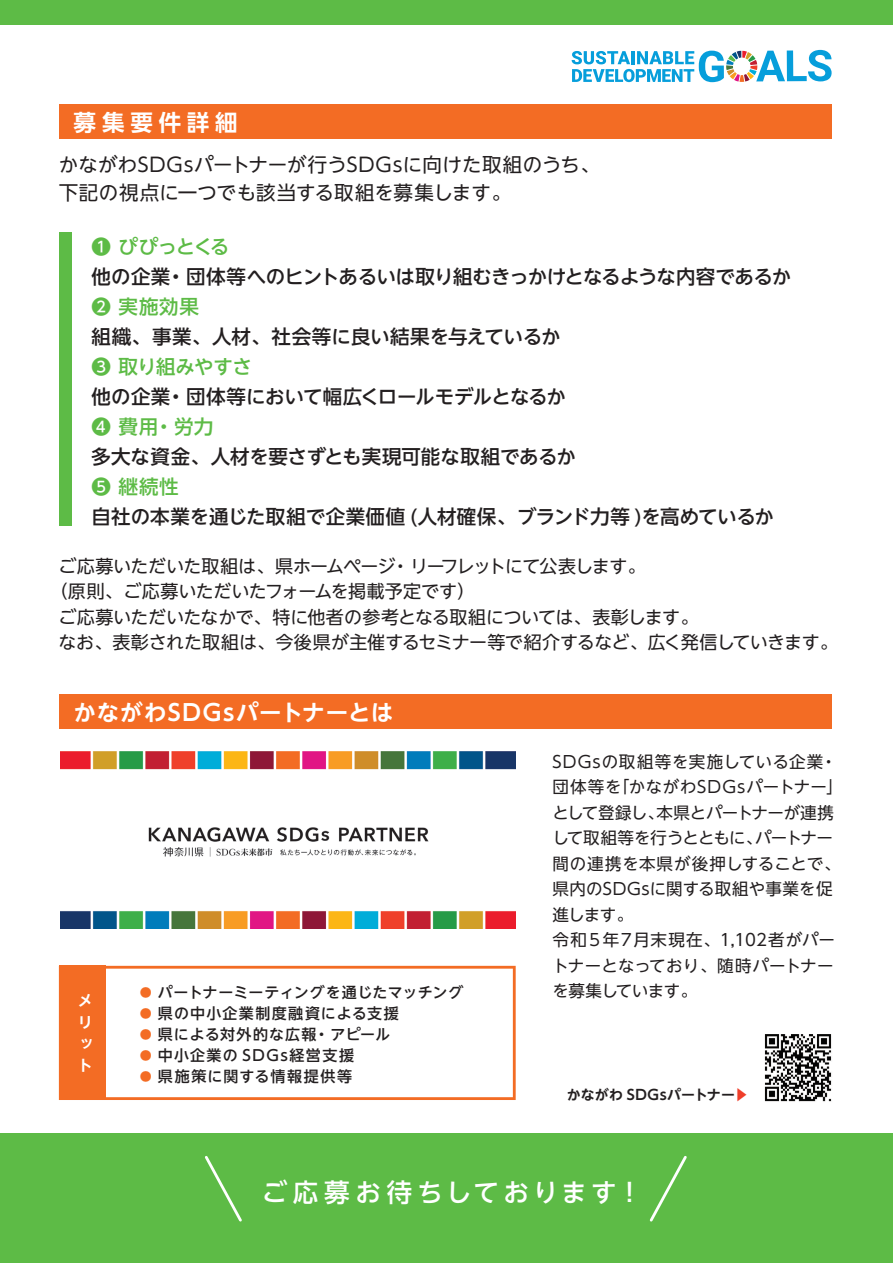
<style>
.page{position:relative;width:893px;height:1263px;background:#fff}
.page>*{position:absolute;margin:0;border:0;box-sizing:border-box;transform-origin:0 0}
.t1{font:500 25.5px "UD Shin Go NT Pro";letter-spacing:.175em;color:#fff}
.t2{font:700 22.5px "UD Shin Go NT Pro De";letter-spacing:.055em;color:#fff}
.t3{font:500 19.5px "UD Shin Go NT Pro";letter-spacing:-.01em;color:#231f20}
.t4{font:19.5px/28.5px "UD Shin Go NT Pro";letter-spacing:.01em;color:#231f20}
.t5{font:500 19.5px "UD Shin Go NT Pro";letter-spacing:-.03em;color:#231f20}
.t6{font:500 19.5px "UD Shin Go NT Pro";letter-spacing:-.01em;color:#5dbb46}
.t7{font:18px "UD Shin Go NT Pro";letter-spacing:-.025em;color:#231f20}
.t8{font:18px "UD Shin Go NT Pro";letter-spacing:-.005em;color:#231f20}
.t9{font:16.5px/25.5px "UD Shin Go NT Pro";letter-spacing:.01em;color:#231f20}
.t10{font:500 15px "UD Shin Go NT Pro";letter-spacing:.07em;color:#231f20}
.t11{font:500 15px "UD Shin Go NT Pro";letter-spacing:.015em;color:#231f20}
.t12{font:500 15px "UD Shin Go NT Pro";letter-spacing:.095em;color:#231f20}
.t13{font:500 15px "UD Shin Go NT Pro";letter-spacing:.11em;color:#231f20}
.t14{font:700 15px/21.5px "UD Shin Go NT Pro De";color:#fff}
.t15{font:700 13.95px "UD Shin Go NT Pro De";letter-spacing:.015em;color:#231f20}
.s1{font-size:12px;color:#f36c24}
.s2{font-family:"Koz Go Pr 6 N";font-weight:400;color:#ef3e2a}
</style>
<div class="page">
<div style="left:59px;top:104px;width:773px;height:35px;background:#f36c24"></div>
<div style="left:59px;top:694px;width:773px;height:35px;background:#f36c24"></div>
<div style="left:0;top:1134px;width:893px;height:129px;background:#5dbb46"></div>
<div style="left:0;top:0;width:893px;height:25px;background:#5dbb46"></div>
<svg style="left:105px;top:966px;width:411px;height:134px"></svg>
<div style="left:59px;top:966px;width:46px;height:134px;background:#f36c24"></div>
<img style="left:61px;top:752px;width:454px;height:176px">
<img style="left:764px;top:1034px;width:68px;height:68px">
<svg style="left:205px;top:1156px;width:37px;height:66px"></svg>
<svg style="left:649px;top:1156px;width:38px;height:66px"></svg>
<svg style="left:572px;top:50px;width:260px;height:32px"></svg>
<div style="left:59px;top:232px;width:12px;height:294px;background:#5dbb46"></div>
<h2 class="t2" style="left:73px;top:104px;width:166px">募集要件詳細</h2>
<p class="t4" style="left:59px;top:150px;width:543px">かながわSDGsパートナーが行うSDGsに向けた取組のうち、下記の視点に一つでも該当する取組を募集します。</p>
<p class="t6" style="left:92px;top:230px;width:139px">❶ ぴぴっとくる</p>
<p class="t5" style="left:92px;top:260px;width:701px">他の企業・団体等へのヒントあるいは取り組むきっかけとなるような内容であるか</p>
<p class="t6" style="left:92px;top:290px;width:109px">❷ 実施効果</p>
<p class="t3" style="left:92px;top:320px;width:470px">組織、事業、人材、社会等に良い結果を与えているか</p>
<p class="t6" style="left:92px;top:350px;width:162px">❸ 取り組みやすさ</p>
<p class="t3" style="left:92px;top:380px;width:476px">他の企業・団体等において幅広くロールモデルとなるか</p>
<p class="t6" style="left:92px;top:410px;width:123px">❹ 費用・労力</p>
<p class="t3" style="left:92px;top:440px;width:486px">多大な資金、人材を要さずとも実現可能な取組であるか</p>
<p class="t6" style="left:92px;top:470px;width:89px">❺ 継続性</p>
<p class="t3" style="left:92px;top:500px;width:684px">自社の本業を通じた取組で企業価値 (人材確保、ブランド力等 )を高めているか</p>
<p class="t7" style="left:58px;top:551px;width:589px">ご応募いただいた取組は、県ホームページ・リーフレットにて公表します。</p>
<p class="t8" style="left:49px;top:577px;width:428px">（原則、ご応募いただいたフォームを掲載予定です）</p>
<p class="t7" style="left:58px;top:602px;width:642px">ご応募いただいたなかで、特に他者の参考となる取組については、表彰します。</p>
<p class="t7" style="left:58px;top:628px;width:781px">なお、表彰された取組は、今後県が主催するセミナー等で紹介するなど、広く発信していきます。</p>
<h2 class="t2" style="left:73px;top:694px;width:321px">かながわSDGsパートナーとは</h2>
<p class="t14" style="left:78px;top:989px;width:16px">メリット</p>
<p class="t11" style="left:140px;top:980px;width:325px"><span class="s1">●</span> パートナーミーティングを通じたマッチング</p>
<p class="t10" style="left:140px;top:1001px;width:260px"><span class="s1">●</span> 県の中小企業制度融資による支援</p>
<p class="t10" style="left:140px;top:1022px;width:252px"><span class="s1">●</span> 県による対外的な広報・アピール</p>
<p class="t12" style="left:140px;top:1043px;width:216px"><span class="s1">●</span> 中小企業の SDGs経営支援</p>
<p class="t13" style="left:140px;top:1064px;width:214px"><span class="s1">●</span> 県施策に関する情報提供等</p>
<p class="t9" style="left:552px;top:748px;width:290px">SDGsの取組等を実施している企業・団体等を｢かながわSDGsパートナー｣として登録し、本県とパートナーが連携して取組等を行うとともに、パートナー間の連携を本県が後押しすることで、県内のSDGsに関する取組や事業を促進します。<br>令和５年７月末現在、1,102者がパートナーとなっており、随時パートナーを募集しています。</p>
<p class="t15" style="left:567px;top:1083px;width:183px">かながわ SDGsパートナー<span class="s2">▶</span></p>
<h1 class="t1" style="left:262px;top:1172px;width:382px">ご応募お待ちしております！</h1>
</div>
